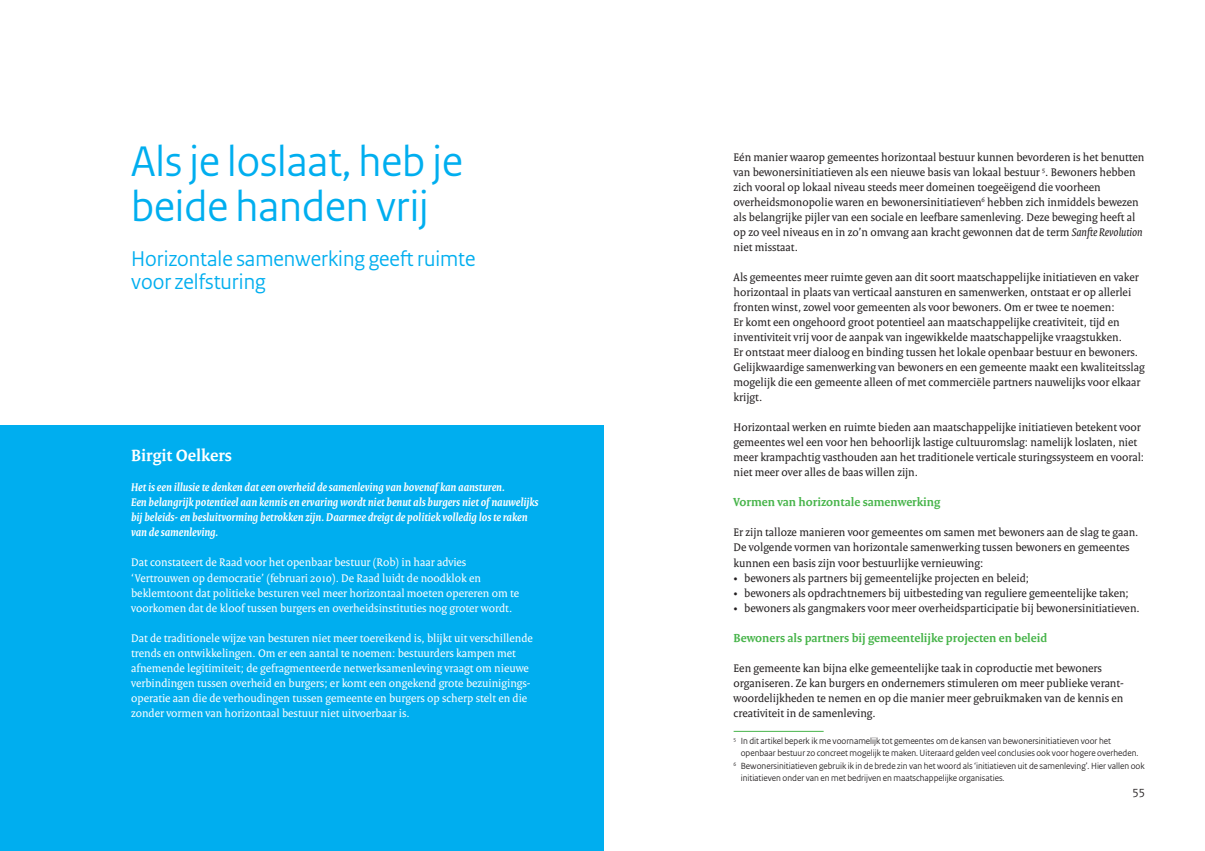
<style>
.page{position:relative;width:1205px;height:851px;background:#fff}
.page>*{position:absolute;margin:0;border:0;box-sizing:border-box;transform-origin:0 0}
.t1{font:45px/45px "Rijksoverheid Sans";color:#00aeef}
.t2{font:22.5px/22.5px "Rijksoverheid Sans";color:#00aeef}
.t3{font:700 17.5px "Rijksoverheid Serif";color:#fff}
.t4{font:700 12.5px "Rijksoverheid Serif";color:#47b44a}
.t5{font:12.5px "Rijksoverheid Sans";color:#231f20}
.t6{font:11.88px/15px "Rijksoverheid Serif";color:#231f20}
.t7{font:11.88px/15px "Rijksoverheid Serif";color:#fff}
.t8{font:italic 700 11.88px/15px "Rijksoverheid Serif";color:#fff}
.t9{font:9.38px "Rijksoverheid Sans";color:#231f20}
.s1{font-style:italic}
</style>
<div class="page">
<div style="left:0;top:425px;width:604px;height:425px;background:#00aeef"></div>
<hr style="left:733px;top:731px;width:90px;height:1px;background:#47b44a">
<h1 class="t1" style="left:131px;top:140px;width:333px">Als je loslaat, heb je beide handen vrij</h1>
<h2 class="t2" style="left:131px;top:248px;width:346px">Horizontale samenwerking geeft ruimte voor zelfsturing</h2>
<h3 class="t3" style="left:131px;top:445px;width:102px">Birgit Oelkers</h3>
<p class="t8" style="left:131px;top:480px;width:409px">Het is een illusie te denken dat een overheid de samenleving van bovenaf kan aansturen.<br>Een belangrijk potentieel aan kennis en ervaring wordt niet benut als burgers niet of nauwelijks bij beleids- en besluitvorming betrokken zijn. Daarmee dreigt de politiek volledig los te raken van de samenleving.</p>
<p class="t7" style="left:131px;top:555px;width:389px">Dat constateert de Raad voor het openbaar bestuur (Rob) in haar advies ‘Vertrouwen op democratie’ (februari 2010). De Raad luidt de noodklok en beklemtoont dat politieke besturen veel meer horizontaal moeten opereren om te voorkomen dat de kloof tussen burgers en overheidsinstituties nog groter wordt.</p>
<p class="t7" style="left:131px;top:630px;width:403px">Dat de traditionele wijze van besturen niet meer toereikend is, blijkt uit verschillende trends en ontwikkelingen. Om er een aantal te noemen: bestuurders kampen met afnemende legitimiteit; de gefragmenteerde netwerksamenleving vraagt om nieuwe verbindingen tussen overheid en burgers; er komt een ongekend grote bezuinigings&shy;operatie aan die de verhoudingen tussen gemeente en burgers op scherp stelt en die zonder vormen van horizontaal bestuur niet uitvoerbaar is.</p>
<p class="t6" style="left:733px;top:150px;width:412px">Eén manier waarop gemeentes horizontaal bestuur kunnen bevorderen is het benutten van bewonersinitiatieven als een nieuwe basis van lokaal bestuur <sup>5</sup>. Bewoners hebben zich vooral op lokaal niveau steeds meer domeinen toegeëigend die voorheen overheidsmonopolie waren en bewonersinitiatieven<sup>6</sup> hebben zich inmiddels bewezen als belangrijke pijler van een sociale en leefbare samenleving. Deze beweging heeft al op zo veel niveaus en in zo’n omvang aan kracht gewonnen dat de term <span class="s1">Sanfte Revolution </span>niet misstaat.</p>
<p class="t6" style="left:733px;top:270px;width:412px">Als gemeentes meer ruimte geven aan dit soort maatschappelijke initiatieven en vaker horizontaal in plaats van verticaal aansturen en samenwerken, ontstaat er op allerlei fronten winst, zowel voor gemeenten als voor bewoners. Om er twee te noemen:<br>Er komt een ongehoord groot potentieel aan maatschappelijke creativiteit, tijd en inventiviteit vrij voor de aanpak van ingewikkelde maatschappelijke vraagstukken.<br>Er ontstaat meer dialoog en binding tussen het lokale openbaar bestuur en bewoners.<br>Gelijkwaardige samenwerking van bewoners en een gemeente maakt een kwaliteitsslag mogelijk die een gemeente alleen of met commerciële partners nauwelijks voor elkaar krijgt.</p>
<p class="t6" style="left:733px;top:420px;width:412px">Horizontaal werken en ruimte bieden aan maatschappelijke initiatieven betekent voor gemeentes wel een voor hen behoorlijk lastige cultuuromslag: namelijk loslaten, niet meer krampachtig vasthouden aan het traditionele verticale sturingssysteem en vooral: niet meer over alles de baas willen zijn.</p>
<p class="t4" style="left:733px;top:495px;width:208px">Vormen van horizontale samenwerking</p>
<p class="t6" style="left:733px;top:525px;width:406px">Er zijn talloze manieren voor gemeentes om samen met bewoners aan de slag te gaan.<br>De volgende vormen van horizontale samenwerking tussen bewoners en gemeentes kunnen een basis zijn voor bestuurlijke vernieuwing:</p>
<p class="t6" style="left:733px;top:570px;width:297px">• bewoners als partners bij gemeentelijke projecten en beleid;</p>
<p class="t6" style="left:733px;top:585px;width:397px">• bewoners als opdrachtnemers bij uitbesteding van reguliere gemeentelijke taken;</p>
<p class="t6" style="left:733px;top:600px;width:408px">• bewoners als gangmakers voor meer overheidsparticipatie bij bewonersinitiatieven.</p>
<p class="t4" style="left:733px;top:630px;width:315px">Bewoners als partners bij gemeentelijke projecten en beleid</p>
<p class="t6" style="left:733px;top:660px;width:392px">Een gemeente kan bijna elke gemeentelijke taak in coproductie met bewoners organiseren. Ze kan burgers en ondernemers stimuleren om meer publieke verant&shy;woordelijkheden te nemen en op die manier meer gebruikmaken van de kennis en creativiteit in de samenleving.</p>
<p class="t9" style="left:733px;top:735px;width:379px"><sup>5</sup> In dit artikel beperk ik me voornamelijk tot gemeentes om de kansen van bewonersinitiatieven voor het</p>
<p class="t9" style="left:741px;top:747px;width:399px">openbaar bestuur zo concreet mogelijk te maken. Uiteraard gelden veel conclusies ook voor hogere overheden.</p>
<p class="t9" style="left:733px;top:760px;width:412px"><sup>6</sup> Bewonersinitiatieven gebruik ik in de brede zin van het woord als ‘initiatieven uit de samenleving’. Hier vallen ook</p>
<p class="t9" style="left:741px;top:772px;width:265px">initiatieven onder van en met bedrijven en maatschappelijke organisaties.</p>
<p class="t5" style="left:1132px;top:784px;width:14px">55</p>
</div>
